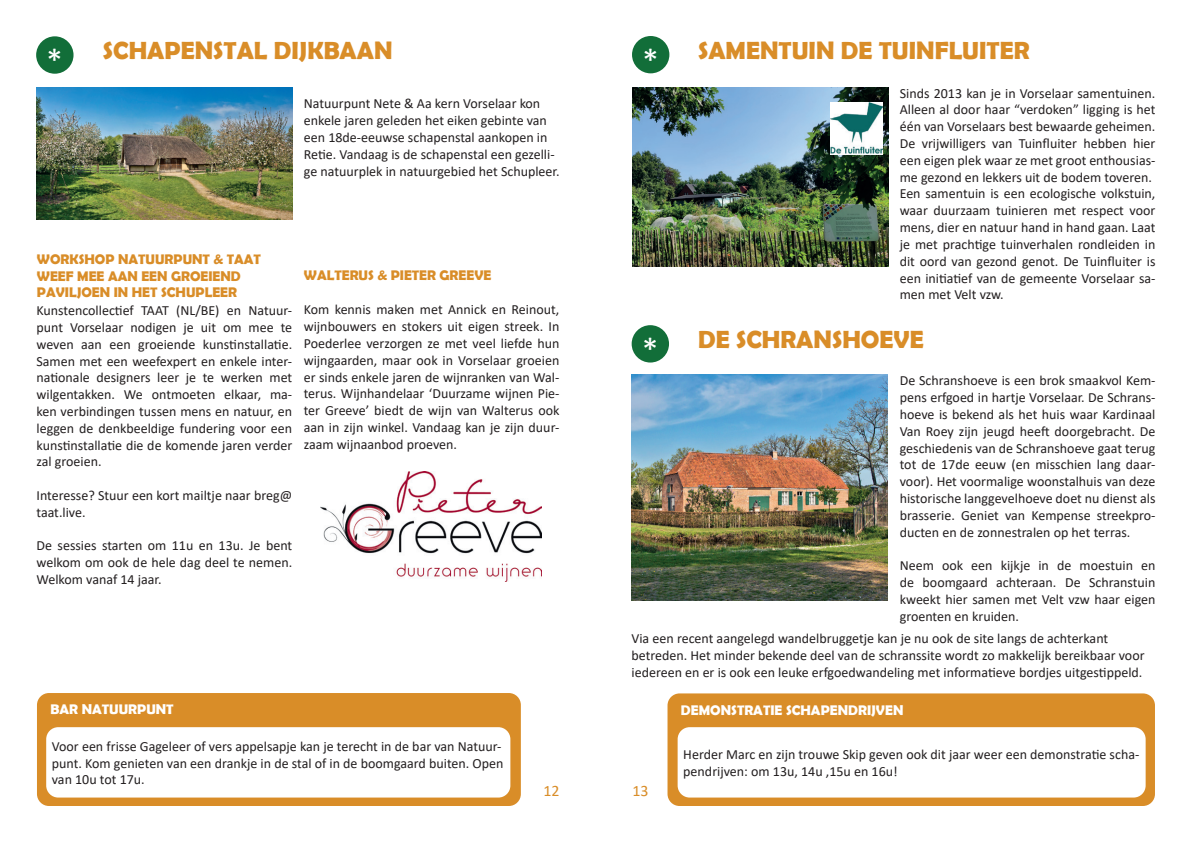
<style>
.page{position:relative;width:1191px;height:842px;background:#fff}
.page>*{position:absolute;margin:0;border:0;box-sizing:border-box;transform-origin:0 0}
.t1{font:33.9px "Calibri";color:#fff}
.t2{font:700 24.9px "Berlin Sans FB Demi";color:#d98d28}
.t3{font:15.9px "Calibri";color:#d98d28}
.Alineastijl_1{font:14px/16.8px "Calibri";color:#231f20;text-align:justify}
.t4{font:700 14px "Berlin Sans FB Demi";color:#d98d28}
.t5{font:700 14px "Berlin Sans FB Demi";color:#fff}
</style>
<div class="page">
<img style="left:632px;top:87px;width:256px;height:180px">
<img style="left:830px;top:103px;width:52px;height:52px">
<img style="left:631px;top:375px;width:256px;height:225px">
<div style="left:632px;top:36px;width:37px;height:37px;background:#126e39;border-radius:50%"></div>
<div style="left:631px;top:325px;width:38px;height:37px;background:#126e39;border-radius:50%"></div>
<img style="left:36px;top:87px;width:256px;height:132px">
<div style="left:37px;top:693px;width:484px;height:113px;background:#d98d28;border-radius:12px"></div>
<div style="left:46px;top:727px;width:464px;height:70px;background:#fff;border-radius:12px"></div>
<div style="left:36px;top:36px;width:38px;height:38px;background:#126e39;border-radius:50%"></div>
<div style="left:667px;top:693px;width:488px;height:113px;background:#d98d28;border-radius:12px"></div>
<div style="left:677px;top:727px;width:468px;height:70px;background:#fff;border-radius:12px"></div>
<img style="left:320px;top:471px;width:221px;height:110px">
<p class="t1" style="left:46px;top:38px;width:18px">*</p>
<p class="t2" style="left:103px;top:36px;width:291px">SCHAPENSTAL DIJKBAAN</p>
<p class="Alineastijl_1" style="left:304px;top:95px;width:257px;text-align:left">Natuurpunt Nete &amp; Aa kern Vorselaar kon enkele jaren geleden het eiken gebinte van een 18de-eeuwse schapenstal aankopen in Retie. Vandaag is de schapenstal een gezelli&shy;ge natuurplek in natuurgebied het Schupleer.</p>
<p class="t4" style="left:37px;top:251px;width:226px">WORKSHOP NATUURPUNT &amp; TAAT</p>
<p class="t4" style="left:37px;top:268px;width:205px">WEEF MEE AAN EEN GROEIEND</p>
<p class="t4" style="left:37px;top:284px;width:202px">PAVILJOEN IN HET SCHUPLEER</p>
<p class="Alineastijl_1" style="left:37px;top:302px;width:257px">Kunstencollectief TAAT (NL/BE) en Natuur&shy;punt Vorselaar nodigen je uit om mee te weven aan een groeiende kunstinstallatie.<br>Samen met een weefexpert en enkele inter&shy;nationale designers leer je te werken met wilgentakken. We ontmoeten elkaar, ma&shy;ken verbindingen tussen mens en natuur, en leggen de denkbeeldige fundering voor een kunstinstallatie die de komende jaren verder zal groeien.</p>
<p class="Alineastijl_1" style="left:37px;top:486px;width:257px">Interesse? Stuur een kort mailtje naar breg@ taat.live.</p>
<p class="Alineastijl_1" style="left:37px;top:537px;width:257px">De sessies starten om 11u en 13u. Je bent welkom om ook de hele dag deel te nemen.<br>Welkom vanaf 14 jaar.</p>
<p class="t4" style="left:304px;top:267px;width:189px">WALTERUS &amp; PIETER GREEVE</p>
<p class="Alineastijl_1" style="left:304px;top:301px;width:257px">Kom kennis maken met Annick en Reinout, wijnbouwers en stokers uit eigen streek. In Poederlee verzorgen ze met veel liefde hun wijngaarden, maar ook in Vorselaar groeien er sinds enkele jaren de wijnranken van Wal&shy;terus. Wijnhandelaar ‘Duurzame wijnen Pie&shy;ter Greeve’ biedt de wijn van Walterus ook aan in zijn winkel. Vandaag kan je zijn duur&shy;zaam wijnaanbod proeven.</p>
<p class="t5" style="left:51px;top:701px;width:124px">BAR NATUURPUNT</p>
<p class="Alineastijl_1" style="left:52px;top:737px;width:453px;text-align:left">Voor een frisse Gageleer of vers appelsapje kan je terecht in de bar van Natuur&shy;punt. Kom genieten van een drankje in de stal of in de boomgaard buiten. Open van 10u tot 17u.</p>
<p class="t3" style="left:543px;top:779px;width:18px">12</p>
<p class="t1" style="left:642px;top:37px;width:18px">*</p>
<p class="t1" style="left:642px;top:326px;width:18px">*</p>
<p class="t2" style="left:698px;top:36px;width:333px">SAMENTUIN DE TUINFLUITER</p>
<p class="Alineastijl_1" style="left:899px;top:84px;width:257px">Sinds 2013 kan je in Vorselaar samentuinen.<br>Alleen al door haar “verdoken” ligging is het één van Vorselaars best bewaarde geheimen.</p>
<p class="Alineastijl_1" style="left:899px;top:135px;width:257px">De vrijwilligers van Tuinfluiter hebben hier een eigen plek waar ze met groot enthousias&shy;me gezond en lekkers uit de bodem toveren.</p>
<p class="Alineastijl_1" style="left:899px;top:185px;width:257px">Een samentuin is een ecologische volkstuin, waar duurzaam tuinieren met respect voor mens, dier en natuur hand in hand gaan. Laat je met prachtige tuinverhalen rondleiden in dit oord van gezond genot. De Tuinfluiter is een initiatief van de gemeente Vorselaar sa&shy;men met Velt vzw.</p>
<p class="t2" style="left:698px;top:325px;width:227px">DE SCHRANSHOEVE</p>
<p class="Alineastijl_1" style="left:899px;top:372px;width:257px">De Schranshoeve is een brok smaakvol Kem&shy;pens erfgoed in hartje Vorselaar. De Schrans&shy;hoeve is bekend als het huis waar Kardinaal Van Roey zijn jeugd heeft doorgebracht. De geschiedenis van de Schranshoeve gaat terug tot de 17de eeuw (en misschien lang daar&shy;voor). Het voormalige woonstalhuis van deze historische langgevelhoeve doet nu dienst als brasserie. Geniet van Kempense streekpro&shy;ducten en de zonnestralen op het terras.</p>
<p class="Alineastijl_1" style="left:899px;top:557px;width:257px">Neem ook een kijkje in de moestuin en de boomgaard achteraan. De Schranstuin kweekt hier samen met Velt vzw haar eigen groenten en kruiden.</p>
<p class="Alineastijl_1" style="left:631px;top:630px;width:514px;text-align:left">Via een recent aangelegd wandelbruggetje kan je nu ook de site langs de achterkant betreden. Het minder bekende deel van de schranssite wordt zo makkelijk bereikbaar voor iedereen en er is ook een leuke erfgoedwandeling met informatieve bordjes uitgestippeld.</p>
<p class="t3" style="left:632px;top:779px;width:18px">13</p>
<p class="t5" style="left:681px;top:701px;width:224px">DEMONSTRATIE SCHAPENDRIJVEN</p>
<p class="Alineastijl_1" style="left:683px;top:746px;width:457px">Herder Marc en zijn trouwe Skip geven ook dit jaar weer een demonstratie scha&shy;pendrijven: om 13u, 14u ,15u en 16u!</p>
</div>
